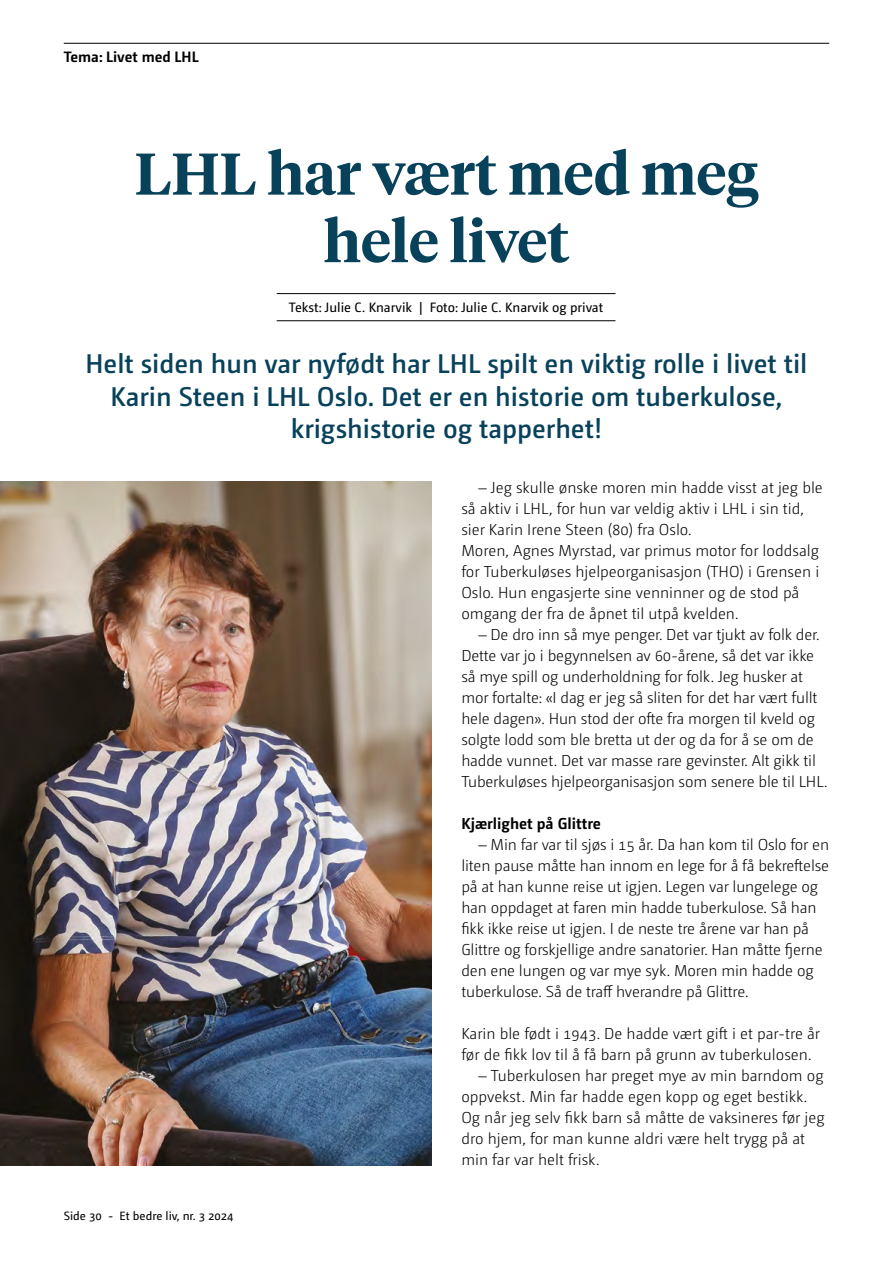
<style>
.page{position:relative;width:893px;height:1263px;background:#fff}
.page>*{position:absolute;margin:0;border:0;box-sizing:border-box;transform-origin:0 0}
.t1{font:600 58.5px/67.5px "Tiempos Headline";color:#08425a;text-align:center}
.t2{font:600 27px/32.4px "Camingo Dos Pro";color:#08425a;text-align:center}
.t3{font:300 15.75px/21px "Camingo Dos Pro";letter-spacing:-.01em;color:#000}
.t4{font:700 15.75px "Camingo Dos Pro";color:#000}
.t5{font:700 15px "Camingo Dos Pro";color:#000}
.t6{font:13.5px "Camingo Dos Pro";color:#000}
.t7{font:12px "Camingo Dos Pro";color:#000}
</style>
<div class="page">
<hr style="left:64px;top:43px;width:765px;height:1px;background:#000">
<hr style="left:277px;top:293px;width:338px;height:1px;background:#000">
<hr style="left:277px;top:320px;width:338px;height:1px;background:#000">
<img style="left:0;top:481px;width:432px;height:684px">
<p class="t5" style="left:64px;top:48px;width:137px">Tema: Livet med LHL</p>
<h1 class="t1" style="left:135px;top:137px;width:625px">LHL har vært med meg hele livet</h1>
<p class="t6" style="left:289px;top:300px;width:316px">Tekst: Julie C. Knarvik | Foto: Julie C. Knarvik og privat</p>
<h2 class="t2" style="left:86px;top:347px;width:723px">Helt siden hun var nyfødt har LHL spilt en viktig rolle i livet til<br>Karin Steen i LHL Oslo. Det er en historie om tuberkulose, krigshistorie og tapperhet!</h2>
<p class="t7" style="left:64px;top:1209px;width:171px">Side 30 - Et bedre liv, nr. 3 2024</p>
<p class="t3" style="left:461px;top:477px;width:363px;text-indent:17px">– Jeg skulle ønske moren min hadde visst at jeg ble så aktiv i LHL, for hun var veldig aktiv i LHL i sin tid, sier Karin Irene Steen (80) fra Oslo.<br>Moren, Agnes Myrstad, var primus motor for loddsalg for Tuberkuløses hjelpeorganisasjon (THO) i Grensen i Oslo. Hun engasjerte sine venninner og de stod på omgang der fra de åpnet til utpå kvelden.</p>
<p class="t3" style="left:461px;top:624px;width:368px;text-indent:17px">– De dro inn så mye penger. Det var tjukt av folk der.<br>Dette var jo i begynnelsen av 60-årene, så det var ikke så mye spill og underholdning for folk. Jeg husker at mor fortalte: «I dag er jeg så sliten for det har vært fullt hele dagen». Hun stod der ofte fra morgen til kveld og solgte lodd som ble bretta ut der og da for å se om de hadde vunnet. Det var masse rare gevinster. Alt gikk til Tuberkuløses hjelpeorganisasjon som senere ble til LHL.</p>
<p class="t4" style="left:461px;top:814px;width:141px">Kjærlighet på Glittre</p>
<p class="t3" style="left:461px;top:834px;width:369px;text-indent:17px">– Min far var til sjøs i 15 år. Da han kom til Oslo for en liten pause måtte han innom en lege for å få bekreftelse på at han kunne reise ut igjen. Legen var lungelege og han oppdaget at faren min hadde tuberkulose. Så han fikk ikke reise ut igjen. I de neste tre årene var han på Glittre og forskjellige andre sanatorier. Han måtte fjerne den ene lungen og var mye syk. Moren min hadde og tuberkulose. Så de traff hverandre på Glittre.</p>
<p class="t3" style="left:461px;top:1023px;width:360px">Karin ble født i 1943. De hadde vært gift i et par-tre år før de fikk lov til å få barn på grunn av tuberkulosen.</p>
<p class="t3" style="left:461px;top:1065px;width:365px;text-indent:17px">– Tuberkulosen har preget mye av min barndom og oppvekst. Min far hadde egen kopp og eget bestikk.<br>Og når jeg selv fikk barn så måtte de vaksineres før jeg dro hjem, for man kunne aldri være helt trygg på at min far var helt frisk.</p>
</div>
